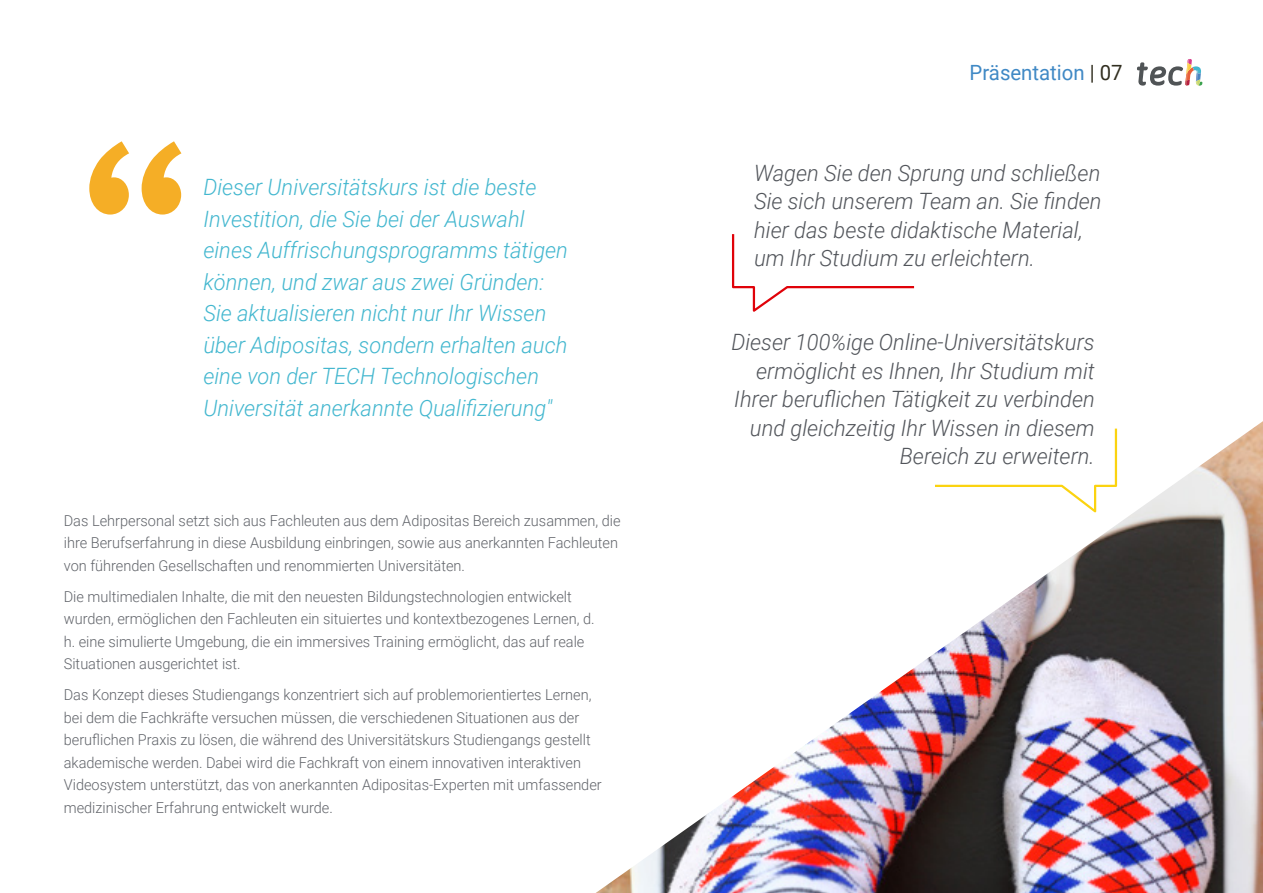
<style>
.page{position:relative;width:1263px;height:893px;background:#fff}
.page>*{position:absolute;margin:0;border:0;box-sizing:border-box;transform-origin:0 0}
.t1{font:italic 300 22.5px/28.5px "Roboto";color:#52555b;text-align:right}
.t2{font:italic 300 22.5px/31.5px "Roboto";color:#43b7cf}
.t3{font:21px "Roboto";color:#4089c5}
.t4{font:300 15px/22.5px "Roboto";color:#61646a}
.s1{color:#312e20}
</style>
<div class="page">
<svg style="left:89px;top:141px;width:92px;height:74px"></svg>
<img style="left:596px;top:421px;width:667px;height:472px">
<svg style="left:732px;top:234px;width:183px;height:78px"></svg>
<svg style="left:1137px;top:59px;width:65px;height:27px"></svg>
<p class="t2" style="left:203px;top:171px;width:366px">Dieser Universitätskurs ist die beste Investition, die Sie bei der Auswahl eines Auffrischungsprogramms tätigen können, und zwar aus zwei Gründen:<br>Sie aktualisieren nicht nur Ihr Wissen über Adipositas, sondern erhalten auch eine von der TECH Technologischen Universität anerkannte Qualifizierung"</p>
<p class="t4" style="left:64px;top:509px;width:558px">Das Lehrpersonal setzt sich aus Fachleuten aus dem Adipositas Bereich zusammen, die ihre Berufserfahrung in diese Ausbildung einbringen, sowie aus anerkannten Fachleuten von führenden Gesellschaften und renommierten Universitäten.</p>
<p class="t4" style="left:64px;top:585px;width:532px">Die multimedialen Inhalte, die mit den neuesten Bildungstechnologien entwickelt wurden, ermöglichen den Fachleuten ein situiertes und kontextbezogenes Lernen, d. h. eine simulierte Umgebung, die ein immersives Training ermöglicht, das auf reale Situationen ausgerichtet ist.</p>
<p class="t4" style="left:64px;top:683px;width:539px">Das Konzept dieses Studiengangs konzentriert sich auf problemorientiertes Lernen, bei dem die Fachkräfte versuchen müssen, die verschiedenen Situationen aus der beruflichen Praxis zu lösen, die während des Universitätskurs Studiengangs gestellt akademische werden. Dabei wird die Fachkraft von einem innovativen interaktiven Videosystem unterstützt, das von anerkannten Adipositas-Experten mit umfassender medizinischer Erfahrung entwickelt wurde.</p>
<h2 class="t3" style="left:969px;top:57px;width:155px">Präsentation <span class="s1">| 07</span></h2>
<h1 class="t1" style="left:754px;top:157px;width:349px;text-align:left">Wagen Sie den Sprung und schließen Sie sich unserem Team an. Sie finden hier das beste didaktische Material, um Ihr Studium zu erleichtern.</h1>
<h1 class="t1" style="left:731px;top:327px;width:365px">Dieser 100%ige Online-Universitätskurs ermöglicht es Ihnen, Ihr Studium mit Ihrer beruflichen Tätigkeit zu verbinden und gleichzeitig Ihr Wissen in diesem Bereich zu erweitern.</h1>
</div>
